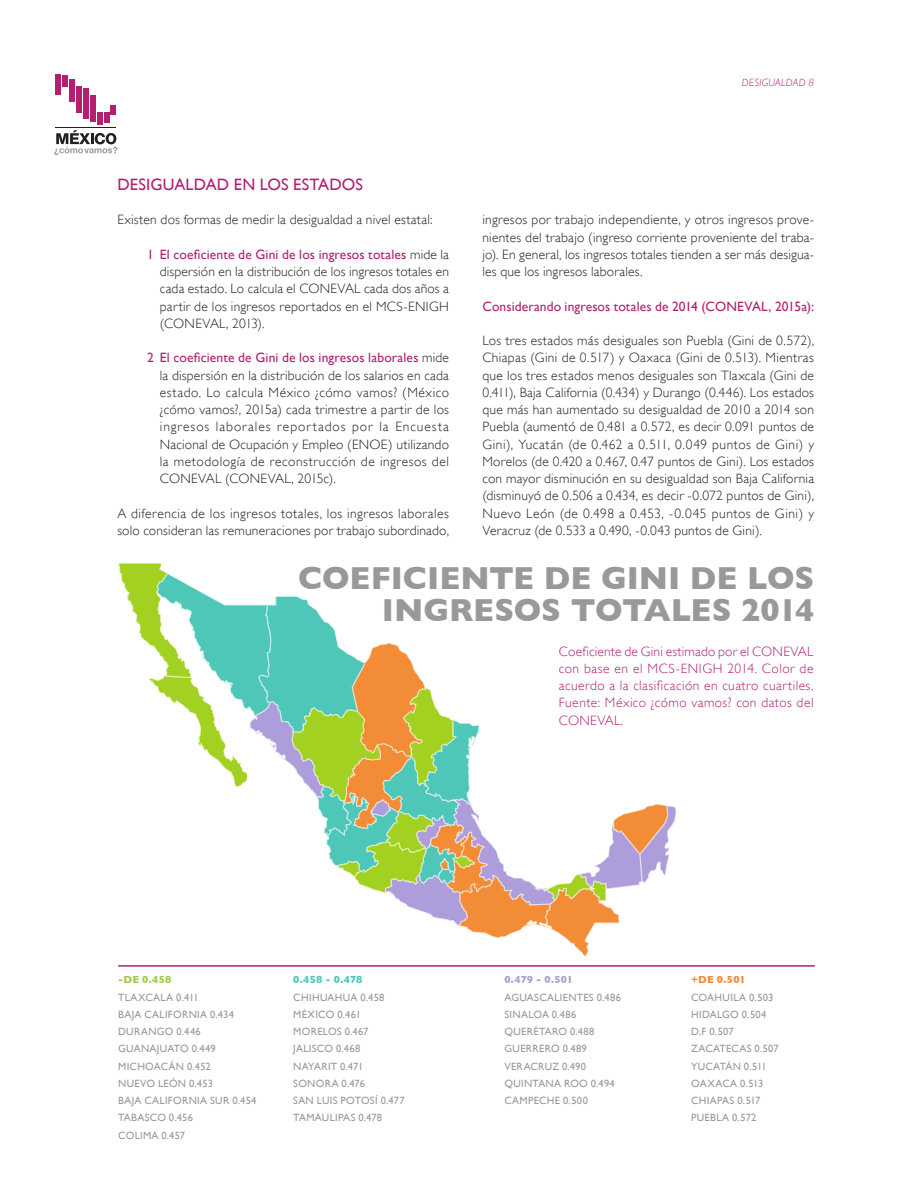
<style>
.page{position:relative;width:918px;height:1188px;background:#fff}
.page>*{position:absolute;margin:0;border:0;box-sizing:border-box;transform-origin:0 0}
.tít_graf{font:700 32.4px/31.5px "Gill Sans";letter-spacing:-.005em;color:#99999a;text-align:right}
.título{font:16.5px "Gill Sans";letter-spacing:.01em;color:#b2206f}
.texto{font:300 13.5px/17.2px "Gill Sans";letter-spacing:.015em;color:#231f20;text-align:justify}
.especial{font:300 13.5px/17.2px "Gill Sans";letter-spacing:.025em;color:#231f20;text-align:justify}
.texto-2{font:300 13.5px/17.2px "Gill Sans";letter-spacing:.035em;color:#b2206f;text-align:justify}
.texto-3{font:13.5px "Gill Sans";letter-spacing:.005em;color:#b2206f}
.pie{font:10.5px "Gill Sans";letter-spacing:.03em;color:#99999a}
.pie-2{font:10.5px "Gill Sans";letter-spacing:-.005em;color:#99999a}
.título-2{font:italic 300 10.5px "Gill Sans";letter-spacing:.02em;color:#b2206f}
.pie-3{font:10.5px "Gill Sans";letter-spacing:.005em;color:#99999a}
.pie-4{font:700 10.5px "Gill Sans";letter-spacing:.01em;color:#4ec7b8}
.pie-5{font:700 10.5px "Gill Sans";color:#af9fcd}
.pie-6{font:700 10.5px "Gill Sans";color:#a3c94e}
.pie-7{font:700 10.5px "Gill Sans";color:#f48d37}
.s1{font-weight:400;color:#b2206f}
</style>
<div class="page">
<svg style="left:54px;top:130px;width:63px;height:25px"></svg>
<div style="left:55px;top:74px;width:6px;height:21px;background:#b2206f"></div>
<div style="left:62px;top:75px;width:6px;height:12px;background:#b2206f"></div>
<div style="left:69px;top:79px;width:6px;height:23px;background:#b2206f"></div>
<div style="left:76px;top:86px;width:6px;height:27px;background:#b2206f"></div>
<div style="left:83px;top:88px;width:5px;height:30px;background:#b2206f"></div>
<div style="left:90px;top:95px;width:5px;height:27px;background:#b2206f"></div>
<div style="left:97px;top:112px;width:5px;height:12px;background:#b2206f"></div>
<div style="left:104px;top:112px;width:5px;height:10px;background:#b2206f"></div>
<div style="left:111px;top:105px;width:5px;height:9px;background:#b2206f"></div>
<hr style="left:55px;top:127px;width:61px;height:1px;background:#232021">
<hr style="left:118px;top:965px;width:697px;height:2px;background:#b2206f">
<svg style="left:119px;top:563px;width:557px;height:394px"></svg>
<p class="título-2" style="left:742px;top:77px;width:74px">DESIGUALDAD 8</p>
<p class="título" style="left:117px;top:174px;width:247px">DESIGUALDAD EN LOS ESTADOS</p>
<p class="texto" style="left:117px;top:211px;width:317px">Existen dos formas de medir la desigualdad a nivel estatal:</p>
<p class="especial" style="left:160px;top:246px;width:291px;text-indent:-13px"><span class="s1">1 El coeficiente de Gini de los ingresos totales</span> mide la dispersión en la distribución de los ingresos totales en cada estado. Lo calcula el CONEVAL cada dos años a partir de los ingresos reportados en el MCS-ENIGH (CONEVAL, 2013).</p>
<p class="especial" style="left:160px;top:349px;width:291px;text-indent:-13px"><span class="s1">2 El coeficiente de Gini de los ingresos laborales</span> mide la dispersión en la distribución de los salarios en cada estado. Lo calcula México ¿cómo vamos? (México ¿cómo vamos?, 2015a) cada trimestre a partir de los ingresos laborales reportados por la Encuesta Nacional de Ocupación y Empleo (ENOE) utilizando la metodología de reconstrucción de ingresos del CONEVAL (CONEVAL, 2015c).</p>
<p class="texto" style="left:117px;top:504px;width:333px">A diferencia de los ingresos totales, los ingresos laborales solo consideran las remuneraciones por trabajo subordinado,</p>
<p class="texto" style="left:482px;top:211px;width:333px">ingresos por trabajo independiente, y otros ingresos prove&shy;nientes del trabajo (ingreso corriente proveniente del traba&shy;jo). En general, los ingresos totales tienden a ser más desigua&shy;les que los ingresos laborales.</p>
<p class="texto-3" style="left:482px;top:298px;width:333px">Considerando ingresos totales de 2014 (CONEVAL, 2015a):</p>
<p class="texto" style="left:482px;top:332px;width:333px">Los tres estados más desiguales son Puebla (Gini de 0.572), Chiapas (Gini de 0.517) y Oaxaca (Gini de 0.513). Mientras que los tres estados menos desiguales son Tlaxcala (Gini de 0.411), Baja California (0.434) y Durango (0.446). Los estados que más han aumentado su desigualdad de 2010 a 2014 son Puebla (aumentó de 0.481 a 0.572, es decir 0.091 puntos de Gini), Yucatán (de 0.462 a 0.511, 0.049 puntos de Gini) y Morelos (de 0.420 a 0.467, 0.47 puntos de Gini). Los estados con mayor disminución en su desigualdad son Baja California (disminuyó de 0.506 a 0.434, es decir -0.072 puntos de Gini), Nuevo León (de 0.498 a 0.453, -0.045 puntos de Gini) y Veracruz (de 0.533 a 0.490, -0.043 puntos de Gini).</p>
<p class="tít_graf" style="left:298px;top:562px;width:518px">COEFICIENTE DE GINI DE LOS<br>INGRESOS TOTALES 2014</p>
<p class="texto-2" style="left:559px;top:642px;width:256px">Coeficiente de Gini estimado por el CONEVAL con base en el MCS-ENIGH 2014. Color de acuerdo a la clasificación en cuatro cuartiles.<br>Fuente: México ¿cómo vamos? con datos del CONEVAL.</p>
<p class="pie-6" style="left:118px;top:974px;width:55px">-DE 0.458</p>
<p class="pie" style="left:118px;top:991px;width:82px">TLAXCALA 0.411</p>
<p class="pie" style="left:118px;top:1008px;width:117px">BAJA CALIFORNIA 0.434</p>
<p class="pie" style="left:118px;top:1025px;width:84px">DURANGO 0.446</p>
<p class="pie" style="left:118px;top:1043px;width:99px">GUANAJUATO 0.449</p>
<p class="pie" style="left:118px;top:1060px;width:94px">MICHOACÁN 0.452</p>
<p class="pie" style="left:118px;top:1077px;width:96px">NUEVO LEÓN 0.453</p>
<p class="pie" style="left:118px;top:1094px;width:140px">BAJA CALIFORNIA SUR 0.454</p>
<p class="pie" style="left:118px;top:1112px;width:76px">TABASCO 0.456</p>
<p class="pie" style="left:118px;top:1129px;width:69px">COLIMA 0.457</p>
<p class="pie-4" style="left:293px;top:974px;width:71px">0.458 - 0.478</p>
<p class="pie" style="left:293px;top:991px;width:93px">CHIHUAHUA 0.458</p>
<p class="pie" style="left:293px;top:1008px;width:69px">MÉXICO 0.461</p>
<p class="pie" style="left:293px;top:1025px;width:77px">MORELOS 0.467</p>
<p class="pie" style="left:293px;top:1043px;width:69px">JALISCO 0.468</p>
<p class="pie-3" style="left:293px;top:1060px;width:71px">NAYARIT 0.471</p>
<p class="pie" style="left:293px;top:1077px;width:73px">SONORA 0.476</p>
<p class="pie" style="left:293px;top:1094px;width:113px">SAN LUIS POTOSÍ 0.477</p>
<p class="pie" style="left:293px;top:1112px;width:90px">TAMAULIPAS 0.478</p>
<p class="pie-5" style="left:504px;top:974px;width:70px">0.479 - 0.501</p>
<p class="pie" style="left:504px;top:991px;width:118px">AGUASCALIENTES 0.486</p>
<p class="pie" style="left:504px;top:1008px;width:73px">SINALOA 0.486</p>
<p class="pie" style="left:504px;top:1025px;width:92px">QUERÉTARO 0.488</p>
<p class="pie" style="left:504px;top:1043px;width:84px">GUERRERO 0.489</p>
<p class="pie" style="left:504px;top:1060px;width:83px">VERACRUZ 0.490</p>
<p class="pie" style="left:504px;top:1077px;width:112px">QUINTANA ROO 0.494</p>
<p class="pie" style="left:504px;top:1094px;width:85px">CAMPECHE 0.500</p>
<p class="pie-7" style="left:691px;top:974px;width:56px">+DE 0.501</p>
<p class="pie" style="left:691px;top:991px;width:84px">COAHUILA 0.503</p>
<p class="pie" style="left:691px;top:1008px;width:77px">HIDALGO 0.504</p>
<p class="pie" style="left:691px;top:1025px;width:44px">D.F 0.507</p>
<p class="pie" style="left:691px;top:1043px;width:89px">ZACATECAS 0.507</p>
<p class="pie-2" style="left:691px;top:1060px;width:77px">YUCATÁN 0.511</p>
<p class="pie-2" style="left:691px;top:1077px;width:74px">OAXACA 0.513</p>
<p class="pie" style="left:691px;top:1094px;width:71px">CHIAPAS 0.517</p>
<p class="pie" style="left:691px;top:1112px;width:67px">PUEBLA 0.572</p>
</div>
